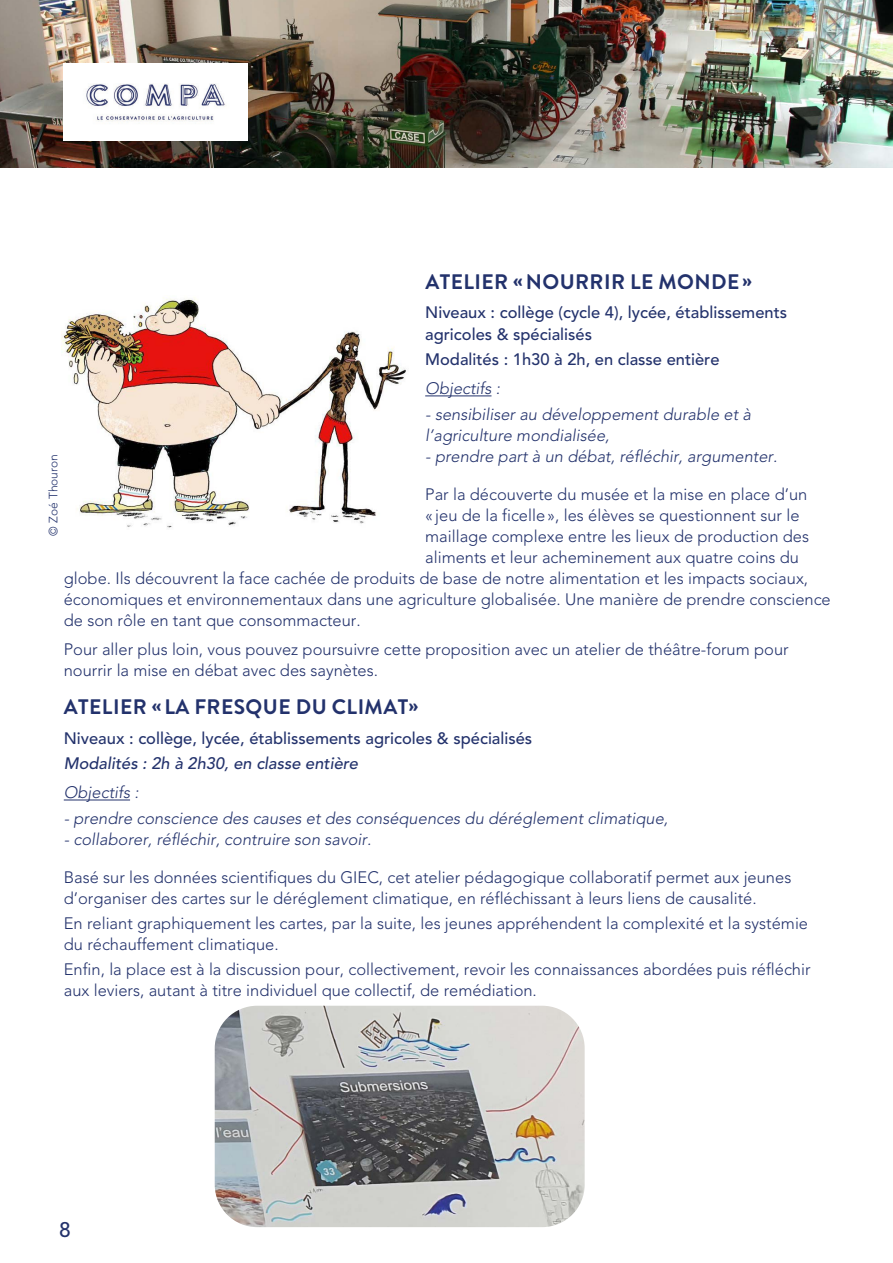
<style>
.page{position:relative;width:893px;height:1263px;background:#fff}
.page>*{position:absolute;margin:0;border:0;box-sizing:border-box;transform-origin:0 0}
.ss-titre{font:700 21px "Brandon Grotesque";letter-spacing:.02em;color:#23326c}
.t1{font:500 21px "Avenir LT Std";color:#23326c}
.ss-titre-2{font:300 16.5px/21px "Avenir LT Std";color:#23326c}
.ss-titre-3{font:italic 300 16.5px/21px "Avenir LT Std";color:#23326c}
.ss-titre-4{font:500 16.5px/21px "Avenir LT Std";color:#23326c}
.ss-titre-5{font:italic 500 16.5px "Avenir LT Std";color:#23326c}
.Texte{font:300 12px "Avenir LT Std";color:#23326c}
</style>
<div class="page">
<img style="left:0;top:0;width:893px;height:167px">
<img style="left:64px;top:64px;width:184px;height:77px">
<hr style="left:425px;top:395px;width:66px;height:1px;background:#23326c">
<hr style="left:64px;top:799px;width:66px;height:1px;background:#23326c">
<img style="left:62px;top:297px;width:344px;height:231px">
<img style="left:215px;top:1006px;width:370px;height:221px">
<p class="ss-titre" style="left:425px;top:267px;width:328px">ATELIER «NOURRIR LE MONDE»</p>
<p class="ss-titre-4" style="left:425px;top:303px;width:363px">Niveaux : collège (cycle 4), lycée, établissements agricoles &amp; spécialisés</p>
<p class="ss-titre-4" style="left:425px;top:349px;width:296px">Modalités : 1h30 à 2h, en classe entière</p>
<p class="ss-titre-3" style="left:425px;top:378px;width:76px">Objectifs :</p>
<p class="ss-titre-3" style="left:425px;top:404px;width:327px">- sensibiliser au développement durable et à l’agriculture mondialisée,</p>
<p class="ss-titre-3" style="left:425px;top:446px;width:354px">- prendre part à un débat, réfléchir, argumenter.</p>
<p class="ss-titre-2" style="left:425px;top:483px;width:384px">Par la découverte du musée et la mise en place d’un</p>
<p class="ss-titre-2" style="left:425px;top:504px;width:376px">« jeu de la ficelle», les élèves se questionnent sur le</p>
<p class="ss-titre-2" style="left:425px;top:525px;width:385px">maillage complexe entre les lieux de production des</p>
<p class="ss-titre-2" style="left:425px;top:546px;width:375px">aliments et leur acheminement aux quatre coins du</p>
<p class="ss-titre-2" style="left:64px;top:567px;width:746px">globe. Ils découvrent la face cachée de produits de base de notre alimentation et les impacts sociaux,</p>
<p class="ss-titre-2" style="left:64px;top:588px;width:768px">économiques et environnementaux dans une agriculture globalisée. Une manière de prendre conscience</p>
<p class="ss-titre-2" style="left:64px;top:609px;width:298px">de son rôle en tant que consommacteur.</p>
<p class="ss-titre-2" style="left:64px;top:639px;width:726px">Pour aller plus loin, vous pouvez poursuivre cette proposition avec un atelier de théâtre-forum pour nourrir la mise en débat avec des saynètes.</p>
<p class="ss-titre" style="left:64px;top:692px;width:356px">ATELIER « LA FRESQUE DU CLIMAT»</p>
<p class="ss-titre-4" style="left:64px;top:728px;width:470px">Niveaux : collège, lycée, établissements agricoles &amp; spécialisés</p>
<p class="ss-titre-5" style="left:64px;top:753px;width:296px">Modalités : 2h à 2h30, en classe entière</p>
<p class="ss-titre-3" style="left:64px;top:782px;width:76px">Objectifs :</p>
<p class="ss-titre-3" style="left:64px;top:808px;width:606px">- prendre conscience des causes et des conséquences du déréglement climatique,</p>
<p class="ss-titre-3" style="left:64px;top:829px;width:309px">- collaborer, réfléchir, contruire son savoir.</p>
<p class="ss-titre-2" style="left:64px;top:866px;width:729px">Basé sur les données scientifiques du GIEC, cet atelier pédagogique collaboratif permet aux jeunes d’organiser des cartes sur le déréglement climatique, en réfléchissant à leurs liens de causalité.</p>
<p class="ss-titre-2" style="left:64px;top:913px;width:746px">En reliant graphiquement les cartes, par la suite, les jeunes appréhendent la complexité et la systémie du réchauffement climatique.</p>
<p class="ss-titre-2" style="left:64px;top:959px;width:748px">Enfin, la place est à la discussion pour, collectivement, revoir les connaissances abordées puis réfléchir aux leviers, autant à titre individuel que collectif, de remédiation.</p>
<p class="Texte" style="left:46px;top:535px;width:83px;rotate:-90deg">© Zoé Thouron</p>
<p class="t1" style="left:59px;top:1217px;width:13px">8</p>
</div>
